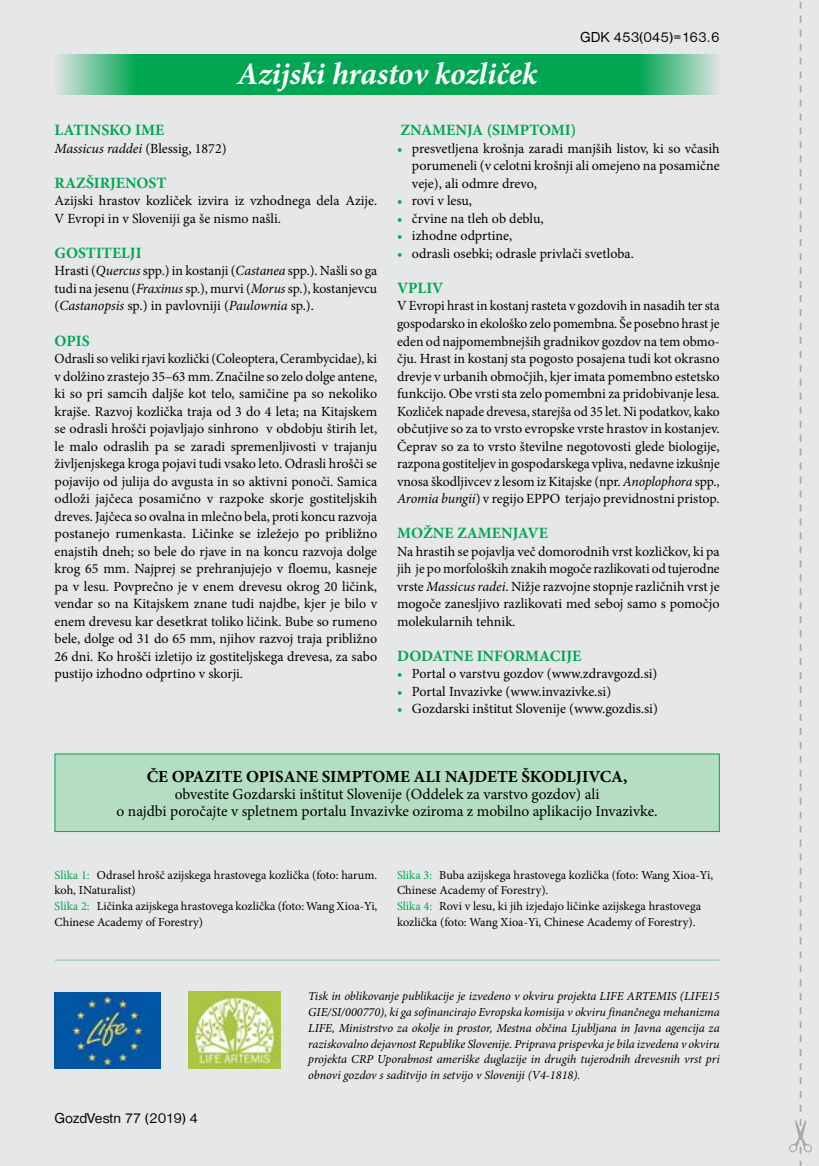
<style>
.page{position:relative;width:819px;height:1166px;background:#e6e7e8}
.page>*{position:absolute;margin:0;border:0;box-sizing:border-box;transform-origin:0 0}
.t1{font:italic 700 31.5px "Minion Pro";letter-spacing:-.005em;color:#fff}
.t2{font:700 16.97px "Minion Pro";color:#000}
.t3{font:700 15.75px "Minion Pro";color:#00a651}
.t4{font:15.4px/17px "Minion Pro";letter-spacing:-.005em;color:#000;text-align:center}
.t5{font:14.88px "Nimbus San DEE";color:#000}
.t6{font:14px/17.5px "Minion Pro";color:#000;text-align:justify}
.t7{font:italic 14px "Minion Pro";letter-spacing:-.005em;color:#000}
.t8{font:italic 12.25px/15.8px "Minion Pro";letter-spacing:-.005em;color:#000;text-align:justify}
.t9{font:12.25px/15.8px "Minion Pro";color:#000}
.s1{font-style:normal}
.s2{font-style:italic}
.s3{color:#00a651}
</style>
<div class="page">
<svg style="left:789px;top:2px;width:23px;height:1164px"></svg>
<div style="left:55px;top:753px;width:664px;height:79px;background:#b4ddc1;border:1px solid #00a651"></div>
<svg style="left:57px;top:55px;width:327px;height:40px;background:#1bad62"></svg>
<svg style="left:392px;top:55px;width:327px;height:40px;background:#1aad62"></svg>
<div style="left:384px;top:55px;width:8px;height:40px;background:#00a651"></div>
<hr style="left:55px;top:959px;width:664px;height:1px;background:#82ca9c">
<img style="left:189px;top:991px;width:91px;height:78px">
<img style="left:55px;top:992px;width:105px;height:76px">
<h1 class="t1" style="left:237px;top:51px;width:301px">Azijski hrastov kozliček</h1>
<p class="t5" style="left:580px;top:28px;width:141px">GDK 453(045)=163.6</p>
<p class="t3" style="left:55px;top:119px;width:111px">LATINSKO IME</p>
<p class="t7" style="left:55px;top:139px;width:173px">Massicus raddei <span class="s1">(Blessig, 1872)</span></p>
<p class="t3" style="left:55px;top:172px;width:113px">RAZŠIRJENOST</p>
<p class="t6" style="left:55px;top:192px;width:324px">Azijski hrastov kozliček izvira iz vzhodnega dela Azije.<br>V Evropi in v Sloveniji ga še nismo našli.</p>
<p class="t3" style="left:55px;top:242px;width:89px">GOSTITELJI</p>
<p class="t6" style="left:55px;top:262px;width:324px">Hrasti (<span class="s2">Quercus</span> spp.) in kostanji (<span class="s2">Castanea</span> spp.). Našli so ga tudi na jesenu (<span class="s2">Fraxinus</span> sp.), murvi (<span class="s2">Morus</span> sp.), kostanjevcu (<span class="s2">Castanopsis</span> sp.) in pavlovniji (<span class="s2">Paulownia</span> sp.).</p>
<p class="t3" style="left:55px;top:329px;width:37px">OPIS</p>
<p class="t6" style="left:55px;top:350px;width:324px">Odrasli so veliki rjavi kozlički (Coleoptera, Cerambycidae), ki v dolžino zrastejo 35–63 mm. Značilne so zelo dolge antene, ki so pri samcih daljše kot telo, samičine pa so nekoliko krajše. Razvoj kozlička traja od 3 do 4 leta; na Kitajskem se odrasli hrošči pojavljajo sinhrono v obdobju štirih let, le malo odraslih pa se zaradi spremenljivosti v trajanju življenjskega kroga pojavi tudi vsako leto. Odrasli hrošči se pojavijo od julija do avgusta in so aktivni ponoči. Samica odloži jajčeca posamično v razpoke skorje gostiteljskih dreves. Jajčeca so ovalna in mlečno bela, proti koncu razvoja postanejo rumenkasta. Ličinke se izležejo po približno enajstih dneh; so bele do rjave in na koncu razvoja dolge krog 65 mm. Najprej se prehranjujejo v floemu, kasneje pa v lesu. Povprečno je v enem drevesu okrog 20 ličink, vendar so na Kitajskem znane tudi najdbe, kjer je bilo v enem drevesu kar desetkrat toliko ličink. Bube so rumeno bele, dolge od 31 do 65 mm, njihov razvoj traja približno 26 dni. Ko hrošči izletijo iz gostiteljskega drevesa, za sabo pustijo izhodno odprtino v skorji.</p>
<p class="t3" style="left:400px;top:119px;width:177px">ZNAMENJA (SIMPTOMI)</p>
<p class="t6" style="left:412px;top:140px;width:309px;text-indent:-15px"><span class="s3">•</span> presvetljena krošnja zaradi manjših listov, ki so včasih porumeneli (v celotni krošnji ali omejeno na posamične veje), ali odmre drevo,</p>
<p class="t6" style="left:397px;top:192px;width:77px"><span class="s3">•</span> rovi v lesu,</p>
<p class="t6" style="left:397px;top:210px;width:148px"><span class="s3">•</span> črvine na tleh ob deblu,</p>
<p class="t6" style="left:397px;top:227px;width:117px"><span class="s3">•</span> izhodne odprtine,</p>
<p class="t6" style="left:397px;top:245px;width:238px"><span class="s3">•</span> odrasli osebki; odrasle privlači svetloba.</p>
<p class="t3" style="left:397px;top:277px;width:48px">VPLIV</p>
<p class="t6" style="left:397px;top:297px;width:324px">V Evropi hrast in kostanj rasteta v gozdovih in nasadih ter sta gospodarsko in ekološko zelo pomembna. Še posebno hrast je eden od najpomembnejših gradnikov gozdov na tem obmo&shy;čju. Hrast in kostanj sta pogosto posajena tudi kot okrasno drevje v urbanih območjih, kjer imata pomembno estetsko funkcijo. Obe vrsti sta zelo pomembni za pridobivanje lesa.<br>Kozliček napade drevesa, starejša od 35 let. Ni podatkov, kako občutjive so za to vrsto evropske vrste hrastov in kostanjev.<br>Čeprav so za to vrsto številne negotovosti glede biologije, razpona gostiteljev in gospodarskega vpliva, nedavne izkušnje vnosa škodljivcev z lesom iz Kitajske (npr. <span class="s2">Anoplophora</span> spp., <span class="s2">Aromia bungii</span>) v regijo EPPO terjajo previdnostni pristop.</p>
<p class="t3" style="left:397px;top:522px;width:152px">MOŽNE ZAMENJAVE</p>
<p class="t6" style="left:397px;top:542px;width:324px">Na hrastih se pojavlja več domorodnih vrst kozličkov, ki pa jih je po morfoloških znakih mogoče razlikovati od tujerodne vrste <span class="s2">Massicus radei</span>. Nižje razvojne stopnje različnih vrst je mogoče zanesljivo razlikovati med seboj samo s pomočjo molekularnih tehnik.</p>
<p class="t3" style="left:397px;top:644px;width:186px">DODATNE INFORMACIJE</p>
<p class="t6" style="left:397px;top:665px;width:262px"><span class="s3">•</span> Portal o varstvu gozdov (www.zdravgozd.si)</p>
<p class="t6" style="left:397px;top:682px;width:216px"><span class="s3">•</span> Portal Invazivke (www.invazivke.si)</p>
<p class="t6" style="left:397px;top:700px;width:262px"><span class="s3">•</span> Gozdarski inštitut Slovenije (www.gozdis.si)</p>
<p class="t2" style="left:147px;top:765px;width:482px">ČE OPAZITE OPISANE SIMPTOME ALI NAJDETE ŠKODLJIVCA,</p>
<p class="t4" style="left:117px;top:786px;width:542px">obvestite Gozdarski inštitut Slovenije (Oddelek za varstvo gozdov) ali<br>o najdbi poročajte v spletnem portalu Invazivke oziroma z mobilno aplikacijo Invazivke.</p>
<p class="t9" style="left:55px;top:867px;width:324px"><span class="s3">Slika 1:</span> Odrasel hrošč azijskega hrastovega kozlička (foto: harum. koh, INaturalist)<br><span class="s3">Slika 2:</span> Ličinka azijskega hrastovega kozlička (foto: Wang Xioa-Yi, Chinese Academy of Forestry)</p>
<p class="t9" style="left:397px;top:867px;width:317px"><span class="s3">Slika 3:</span> Buba azijskega hrastovega kozlička (foto: Wang Xioa-Yi, Chinese Academy of Forestry).<br><span class="s3">Slika 4:</span> Rovi v lesu, ki jih izjedajo ličinke azijskega hrastovega kozlička (foto: Wang Xioa-Yi, Chinese Academy of Forestry).</p>
<p class="t5" style="left:55px;top:1109px;width:145px">GozdVestn 77 (2019) 4</p>
<p class="t8" style="left:308px;top:988px;width:413px">Tisk in oblikovanje publikacije je izvedeno v okviru projekta LIFE ARTEMIS (LIFE15<br>GIE/SI/000770), ki ga sofinancirajo Evropska komisija v okviru finančnega mehanizma LIFE, Ministrstvo za okolje in prostor, Mestna občina Ljubljana in Javna agencija za raziskovalno dejavnost Republike Slovenije. Priprava prispevka je bila izvedena v okviru projekta CRP Uporabnost ameriške duglazije in drugih tujerodnih drevesnih vrst pri obnovi gozdov s saditvijo in setvijo v Sloveniji (V4-1818).</p>
</div>
